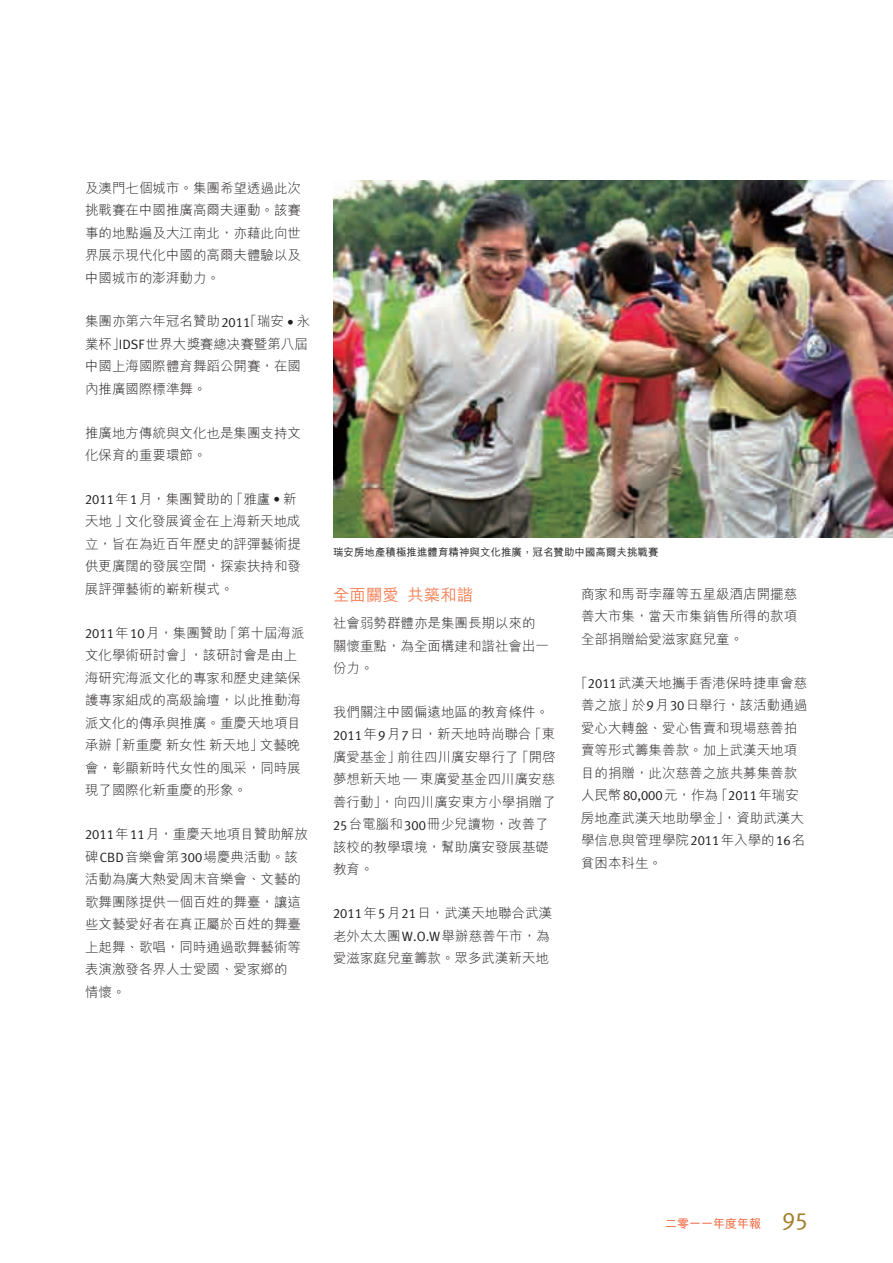
<style>
.page{position:relative;width:893px;height:1263px;background:#fff}
.page>*{position:absolute;margin:0;border:0;box-sizing:border-box;transform-origin:0 0}
.t1{font:500 16.5px "M Hei HK";color:#f5835a}
.t2{font:300 13.5px/22.5px "M Hei HK";color:#231f20}
.t3{font:500 12px "M Hei HK";color:#f1592f}
.t4{font:500 10.5px "M Hei HK";color:#231f20}
.s1{font-family:"New Meta Plu Nor Rom";font-weight:400}
.s2{font-family:"New Meta Plu Nor Rom";font-weight:400;font-size:24px;color:#a27e2d}
</style>
<div class="page">
<img style="left:333px;top:181px;width:560px;height:357px">
<p class="t2" style="left:85px;top:176px;width:217px;text-align:justify">及澳門七個城市。集團希望透過此次挑戰賽在中國推廣高爾夫運動。該賽事的地點遍及大江南北，亦藉此向世界展示現代化中國的高爾夫體驗以及中國城市的澎湃動力。</p>
<p class="t2" style="left:85px;top:310px;width:227px">集團亦第六年冠名贊助<span class="s1">2011</span>「瑞安 <span class="s1">•</span> 永業杯」<span class="s1">IDSF</span>世界大獎賽總决賽暨第八屆中國上海國際體育舞蹈公開賽，在國內推廣國際標準舞。</p>
<p class="t2" style="left:85px;top:421px;width:217px">推廣地方傳統與文化也是集團支持文化保育的重要環節。</p>
<p class="t2" style="left:85px;top:487px;width:217px"><span class="s1">2011</span>年<span class="s1">1</span>月，集團贊助的「雅廬 <span class="s1">•</span> 新天地」文化發展資金在上海新天地成立，旨在為近百年歷史的評彈藝術提供更廣闊的發展空間，探索扶持和發展評彈藝術的嶄新模式。</p>
<p class="t2" style="left:85px;top:621px;width:221px"><span class="s1">2011</span>年<span class="s1">10</span>月，集團贊助「第十屆海派文化學術研討會」，該研討會是由上海研究海派文化的專家和歷史建築保護專家組成的高級論壇，以此推動海派文化的傳承與推廣。重慶天地項目承辦「新重慶新女性新天地」文藝晚會，彰顯新時代女性的風采，同時展現了國際化新重慶的形象。</p>
<p class="t2" style="left:85px;top:822px;width:224px"><span class="s1">2011</span>年<span class="s1">11</span>月，重慶天地項目贊助解放碑<span class="s1">CBD</span>音樂會第<span class="s1">300</span>場慶典活動。該活動為廣大熱愛周末音樂會、文藝的歌舞團隊提供一個百姓的舞臺，讓這些文藝愛好者在真正屬於百姓的舞臺上起舞、歌唱，同時通過歌舞藝術等表演激發各界人士愛國、愛家鄉的<br>情懷。</p>
<p class="t4" style="left:333px;top:544px;width:327px">瑞安房地產積極推進體育精神與文化推廣，冠名贊助中國高爾夫挑戰賽</p>
<p class="t1" style="left:333px;top:583px;width:142px">全面關愛共築和諧</p>
<p class="t2" style="left:333px;top:611px;width:218px">社會弱勢群體亦是集團長期以來的關懷重點，為全面構建和諧社會出一份力。</p>
<p class="t2" style="left:333px;top:700px;width:224px">我們關注中國偏遠地區的教育條件。<br><span class="s1">2011</span>年<span class="s1">9</span>月<span class="s1">7</span>日，新天地時尚聯合「東廣愛基金」前往四川廣安舉行了「開啓夢想新天地 — 東廣愛基金四川廣安慈善行動」，向四川廣安東方小學捐贈了<br><span class="s1">25</span>台電腦和<span class="s1">300</span>冊少兒讀物，改善了該校的教學環境，幫助廣安發展基礎教育。</p>
<p class="t2" style="left:333px;top:901px;width:221px"><span class="s1">2011</span>年<span class="s1">5</span>月<span class="s1">21</span>日，武漢天地聯合武漢老外太太團<span class="s1">W.O.W</span>舉辦慈善午市，為愛滋家庭兒童籌款。眾多武漢新天地</p>
<p class="t2" style="left:581px;top:582px;width:217px;text-align:justify">商家和馬哥孛羅等五星級酒店開擺慈善大市集，當天市集銷售所得的款項全部捐贈給愛滋家庭兒童。</p>
<p class="t2" style="left:581px;top:671px;width:228px;text-indent:-7px">「<span class="s1">2011</span>武漢天地攜手香港保時捷車會慈善之旅」於<span class="s1">9</span>月<span class="s1">30</span>日舉行，該活動通過愛心大轉盤、愛心售賣和現場慈善拍賣等形式籌集善款。加上武漢天地項目的捐贈，此次慈善之旅共募集善款人民幣<span class="s1">80,000</span>元，作為「<span class="s1">2011</span>年瑞安房地產武漢天地助學金」，資助武漢大學信息與管理學院<span class="s1">2011</span>年入學的<span class="s1">16</span>名貧困本科生。</p>
<p class="t3" style="left:665px;top:1215px;width:144px">二零一一年度年報 <span class="s2">95</span></p>
</div>
